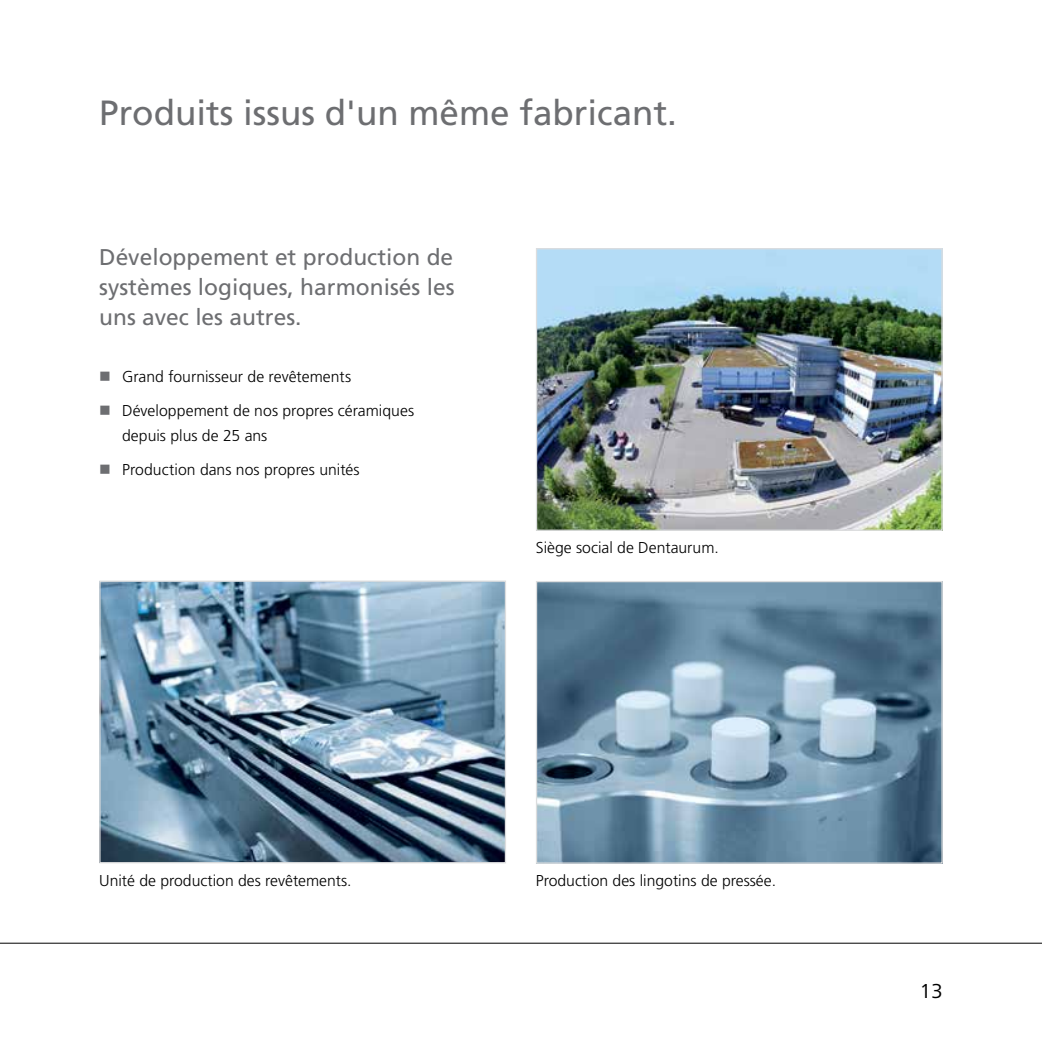
<style>
.page{position:relative;width:1042px;height:1042px;background:#fff}
.page>*{position:absolute;margin:0;border:0;box-sizing:border-box;transform-origin:0 0}
.t1{font:35px "Frutiger LT Std";color:#6d6e71}
.t2{font:22.75px/29.8px "Frutiger LT Std";color:#6d6e71;text-align:justify}
.t3{font:21px "Frutiger Next LTW1 G";color:#000}
.t4{font:300 15.75px/24.5px "Frutiger LT Std";color:#000}
.s1{color:#6d6e71}
</style>
<div class="page">
<hr style="left:0;top:943px;width:1042px;height:1px;background:#000">
<img style="left:538px;top:583px;width:403px;height:279px">
<div style="left:536px;top:581px;width:407px;height:283px;border:1px solid #dcddde"></div>
<img style="left:101px;top:582px;width:403px;height:279px">
<div style="left:99px;top:580px;width:407px;height:283px;border:1px solid #dcddde"></div>
<img style="left:538px;top:250px;width:403px;height:279px">
<div style="left:536px;top:248px;width:407px;height:283px;border:1px solid #dcddde"></div>
<h1 class="t1" style="left:99px;top:93px;width:579px">Produits issus d'un même fabricant.</h1>
<h2 class="t2" style="left:99px;top:242px;width:357px">Développement et production de systèmes logiques, harmonisés les uns avec les autres.</h2>
<p class="t4" style="left:99px;top:364px;width:253px"><span class="s1">■</span> Grand fournisseur de revêtements</p>
<p class="t4" style="left:122px;top:399px;width:294px;text-indent:-23px"><span class="s1">■</span> Développement de nos propres céramiques depuis plus de 25 ans</p>
<p class="t4" style="left:99px;top:458px;width:262px"><span class="s1">■</span> Production dans nos propres unités</p>
<p class="t4" style="left:536px;top:536px;width:184px">Siège social de Dentaurum.</p>
<p class="t4" style="left:99px;top:868px;width:254px">Unité de production des revêtements.</p>
<p class="t4" style="left:536px;top:869px;width:242px">Production des lingotins de pressée.</p>
<h3 class="t3" style="left:920px;top:979px;width:24px">13</h3>
</div>
